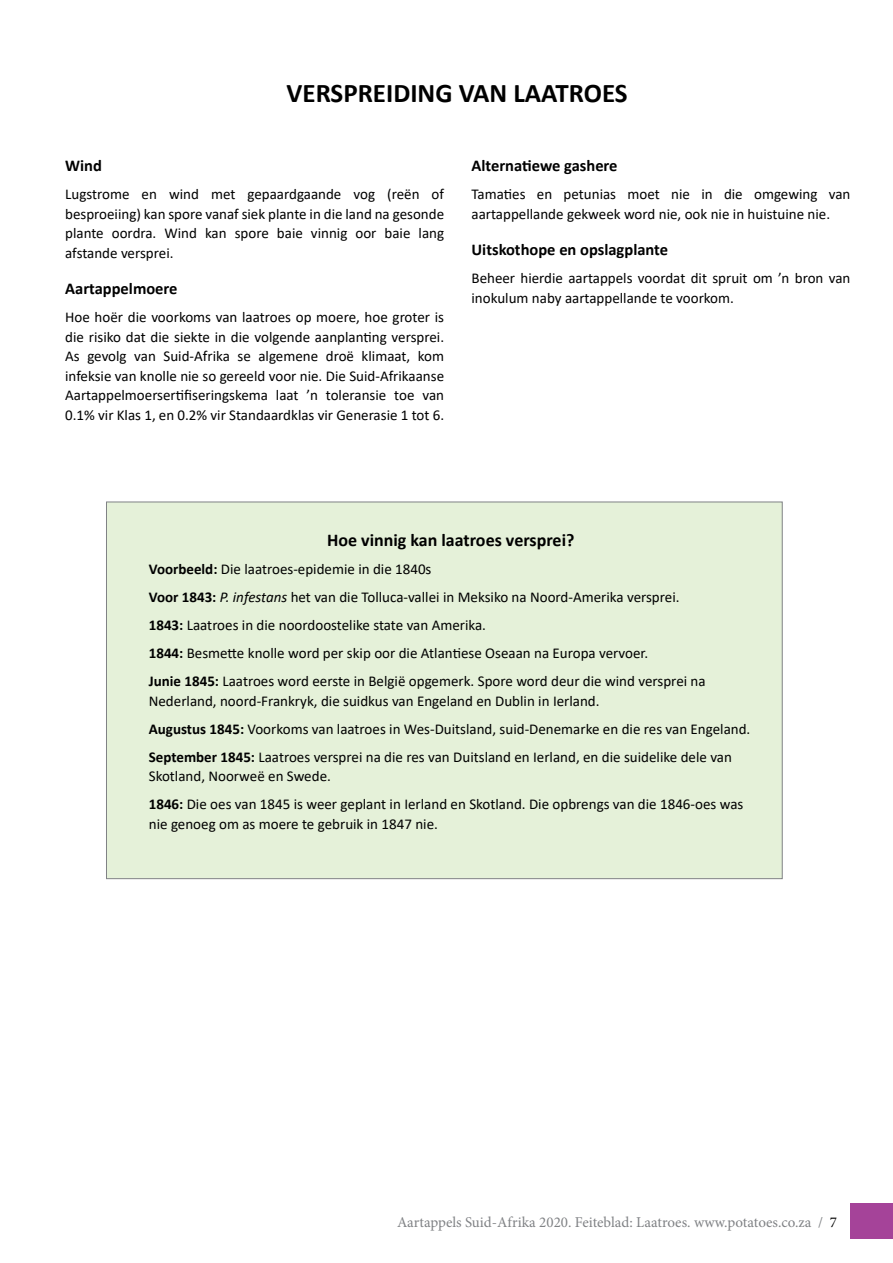
<style>
.page{position:relative;width:893px;height:1263px;background:#fff}
.page>*{position:absolute;margin:0;border:0;box-sizing:border-box;transform-origin:0 0}
.t1{font:700 27px "Calibri";color:#000}
.t2{font:700 18px "Calibri";color:#000}
.t3{font:700 16.5px "Calibri";color:#000}
.t4{font:15px/19.5px "Calibri";color:#000}
.t5{font:15px "Minion Pro";color:#808285}
.s1{font-weight:700}
.s2{font-style:italic}
.s3{color:#000}
</style>
<div class="page">
<div style="left:850px;top:1203px;width:43px;height:36px;background:#a54399"></div>
<div style="left:106px;top:502px;width:676px;height:377px;background:#e5f1d9;border:1px solid #808285"></div>
<h1 class="t1" style="left:287px;top:74px;width:343px">VERSPREIDING VAN LAATROES</h1>
<p class="t3" style="left:65px;top:154px;width:38px">Wind</p>
<p class="t4" style="left:65px;top:184px;width:380px;text-align:justify">Lugstrome en wind met gepaardgaande vog (reën of besproeiing) kan spore vanaf siek plante in die land na gesonde plante oordra. Wind kan spore baie vinnig oor baie lang afstande versprei.</p>
<p class="t3" style="left:65px;top:277px;width:114px">Aartappelmoere</p>
<p class="t4" style="left:65px;top:307px;width:380px;text-align:justify">Hoe hoër die voorkoms van laatroes op moere, hoe groter is die risiko dat die siekte in die volgende aanplanting versprei.<br>As gevolg van Suid-Afrika se algemene droë klimaat, kom infeksie van knolle nie so gereeld voor nie. Die Suid-Afrikaanse Aartappelmoersertifiseringskema laat ’n toleransie toe van 0.1% vir Klas 1, en 0.2% vir Standaardklas vir Generasie 1 tot 6.</p>
<p class="t3" style="left:471px;top:154px;width:148px">Alternatiewe gashere</p>
<p class="t4" style="left:471px;top:184px;width:380px">Tamaties en petunias moet nie in die omgewing van aartappellande gekweek word nie, ook nie in huistuine nie.</p>
<p class="t3" style="left:471px;top:238px;width:198px">Uitskothope en opslagplante</p>
<p class="t4" style="left:471px;top:268px;width:380px">Beheer hierdie aartappels voordat dit spruit om ’n bron van inokulum naby aartappellande te voorkom.</p>
<p class="t2" style="left:327px;top:527px;width:249px">Hoe vinnig kan laatroes versprei?</p>
<p class="t4" style="left:149px;top:555px;width:558px;line-height:28px"><span class="s1">Voorbeeld:</span> Die laatroes-epidemie in die 1840s<br><span class="s1">Voor 1843:</span> <span class="s2">P. infestans</span> het van die Tolluca-vallei in Meksiko na Noord-Amerika versprei.<br><span class="s1">1843:</span> Laatroes in die noordoostelike state van Amerika.<br><span class="s1">1844:</span> Besmette knolle word per skip oor die Atlantiese Oseaan na Europa vervoer.<br><span class="s1">Junie 1845:</span> Laatroes word eerste in België opgemerk. Spore word deur die wind versprei na</p>
<p class="t4" style="left:149px;top:686px;width:603px;line-height:28px">Nederland, noord-Frankryk, die suidkus van Engeland en Dublin in Ierland.<br><span class="s1">Augustus 1845:</span> Voorkoms van laatroes in Wes-Duitsland, suid-Denemarke en die res van Engeland.<br><span class="s1">September 1845:</span> Laatroes versprei na die res van Duitsland en Ierland, en die suidelike dele van</p>
<p class="t4" style="left:149px;top:762px;width:596px;line-height:28px">Skotland, Noorweë en Swede.<br><span class="s1">1846:</span> Die oes van 1845 is weer geplant in Ierland en Skotland. Die opbrengs van die 1846-oes was</p>
<p class="t4" style="left:149px;top:813px;width:291px">nie genoeg om as moere te gebruik in 1847 nie.</p>
<p class="t5" style="left:397px;top:1212px;width:442px">Aartappels Suid-Afrika 2020. Feiteblad: Laatroes. www.potatoes.co.za / <span class="s3">7</span></p>
</div>
